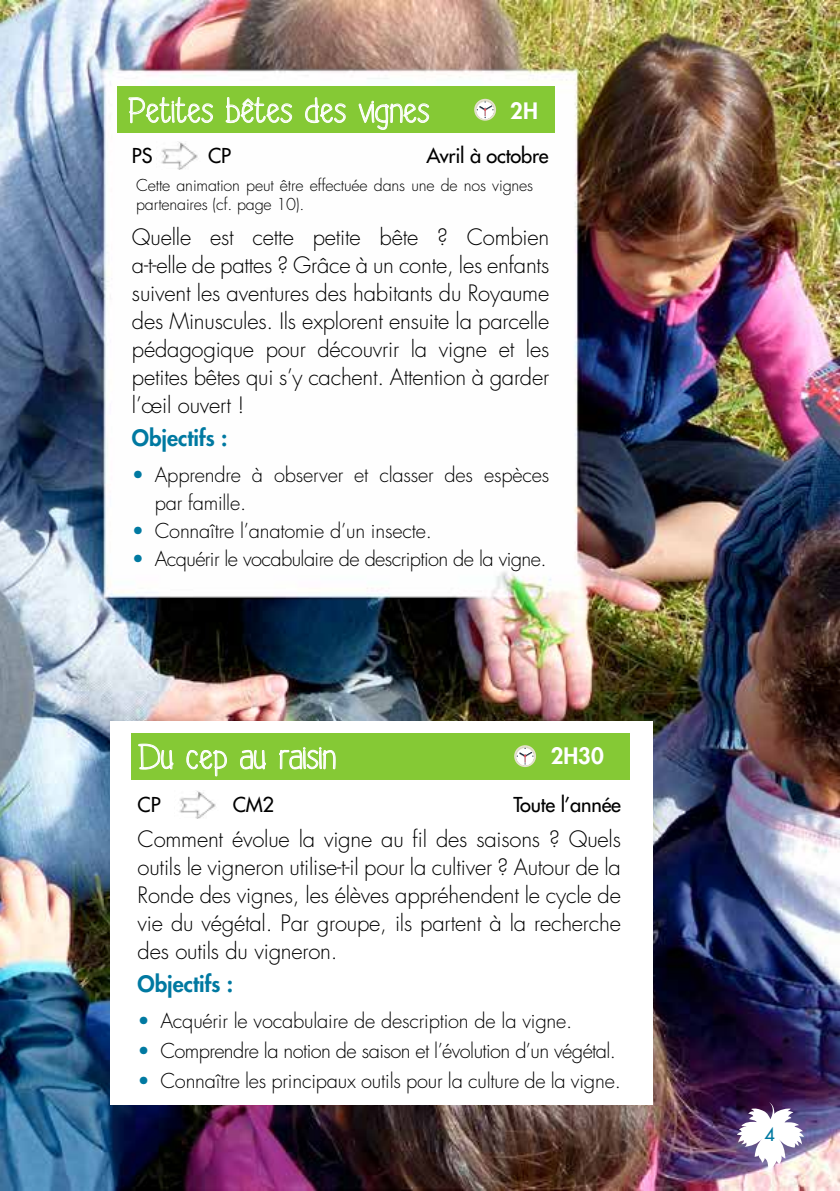
<style>
.page{position:relative;width:840px;height:1191px;background:#fff}
.page>*{position:absolute;margin:0;border:0;box-sizing:border-box;transform-origin:0 0}
.t1{font:34px "akiko akikoregular";color:#fff}
.t2{font:300 22px/28px "Futura Std";letter-spacing:-.01em;color:#000;text-align:justify}
.t3{font:800 22px "Futura Std";color:#0079a1}
.t4{font:800 22px "Futura Std";color:#fff}
.t5{font:300 20px/28px "Futura Std";letter-spacing:-.01em;color:#000}
.t6{font:300 20px "Futura Std";letter-spacing:-.03em;color:#000}
.t7{font:500 20px "Futura Std";letter-spacing:-.01em;color:#000}
.t8{font:500 18px "Futura Std";color:#0079a1}
.t9{font:300 16px/19.2px "Futura Std";letter-spacing:-.01em;color:#000}
.s1{color:#0079a1}
</style>
<div class="page">
<img style="left:0;top:0;width:839px;height:1191px">
<div style="left:117px;top:86px;width:437px;height:47px;background:#85c935"></div>
<div style="left:110px;top:721px;width:542px;height:383px;background:#fff"></div>
<div style="left:131px;top:733px;width:498px;height:46px;background:#85c935"></div>
<svg style="left:138px;top:743px;width:36px;height:27px"></svg>
<svg style="left:186px;top:750px;width:41px;height:27px"></svg>
<svg style="left:240px;top:749px;width:26px;height:21px"></svg>
<svg style="left:279px;top:747px;width:57px;height:23px"></svg>
<img style="left:179px;top:791px;width:37px;height:27px">
<img style="left:157px;top:141px;width:45px;height:28px">
<svg style="left:474px;top:99px;width:22px;height:22px"></svg>
<svg style="left:476px;top:101px;width:17px;height:17px"></svg>
<svg style="left:514px;top:745px;width:21px;height:22px"></svg>
<svg style="left:516px;top:747px;width:17px;height:17px"></svg>
<svg style="left:128px;top:97px;width:85px;height:27px"></svg>
<svg style="left:225px;top:0;width:67px;height:266px"></svg>
<svg style="left:305px;top:97px;width:41px;height:26px"></svg>
<svg style="left:358px;top:100px;width:71px;height:30px"></svg>
<svg style="left:736px;top:1102px;width:67px;height:68px"></svg>
<h1 class="t1" style="left:130px;top:91px;width:302px">Petites bêtes des vignes</h1>
<p class="t4" style="left:510px;top:97px;width:29px">2H</p>
<p class="t7" style="left:132px;top:143px;width:22px">PS</p>
<p class="t7" style="left:208px;top:143px;width:24px">CP</p>
<p class="t7" style="left:426px;top:143px;width:124px">Avril à octobre</p>
<p class="t9" style="left:136px;top:176px;width:398px">Cette animation peut être effectuée dans une de nos vignes partenaires (cf. page 10).</p>
<p class="t2" style="left:132px;top:223px;width:418px">Quelle est cette petite bête ? Combien a-t-elle de pattes ? Grâce à un conte, les enfants suivent les aventures des habitants du Royaume des Minuscules. Ils explorent ensuite la parcelle pédagogique pour découvrir la vigne et les petites bêtes qui s’y cachent. Attention à garder l’œil ouvert !</p>
<p class="t3" style="left:132px;top:424px;width:97px">Objectifs :</p>
<p class="t5" style="left:155px;top:461px;width:396px;text-indent:-23px"><span class="s1">•</span> Apprendre à observer et classer des espèces par famille.</p>
<p class="t5" style="left:132px;top:517px;width:301px"><span class="s1">•</span> Connaître l’anatomie d’un insecte.</p>
<p class="t6" style="left:132px;top:546px;width:416px"><span class="s1">•</span> Acquérir le vocabulaire de description de la vigne.</p>
<h1 class="t1" style="left:140px;top:737px;width:198px">Du cep au raisin</h1>
<p class="t4" style="left:550px;top:742px;width:54px">2H30</p>
<p class="t7" style="left:137px;top:792px;width:24px">CP</p>
<p class="t7" style="left:232px;top:792px;width:43px">CM2</p>
<p class="t7" style="left:513px;top:792px;width:109px">Toute l’année</p>
<p class="t2" style="left:137px;top:825px;width:484px">Comment évolue la vigne au fil des saisons ? Quels outils le vigneron utilise-t-il pour la cultiver ? Autour de la Ronde des vignes, les élèves appréhendent le cycle de vie du végétal. Par groupe, ils partent à la recherche des outils du vigneron.</p>
<p class="t3" style="left:137px;top:969px;width:97px">Objectifs :</p>
<p class="t5" style="left:137px;top:1007px;width:436px"><span class="s1">•</span> Acquérir le vocabulaire de description de la vigne.</p>
<p class="t6" style="left:137px;top:1038px;width:479px"><span class="s1">•</span> Comprendre la notion de saison et l’évolution d’un végétal.</p>
<p class="t5" style="left:137px;top:1067px;width:484px"><span class="s1">•</span> Connaître les principaux outils pour la culture de la vigne.</p>
<p class="t8" style="left:764px;top:1123px;width:12px">4</p>
</div>
